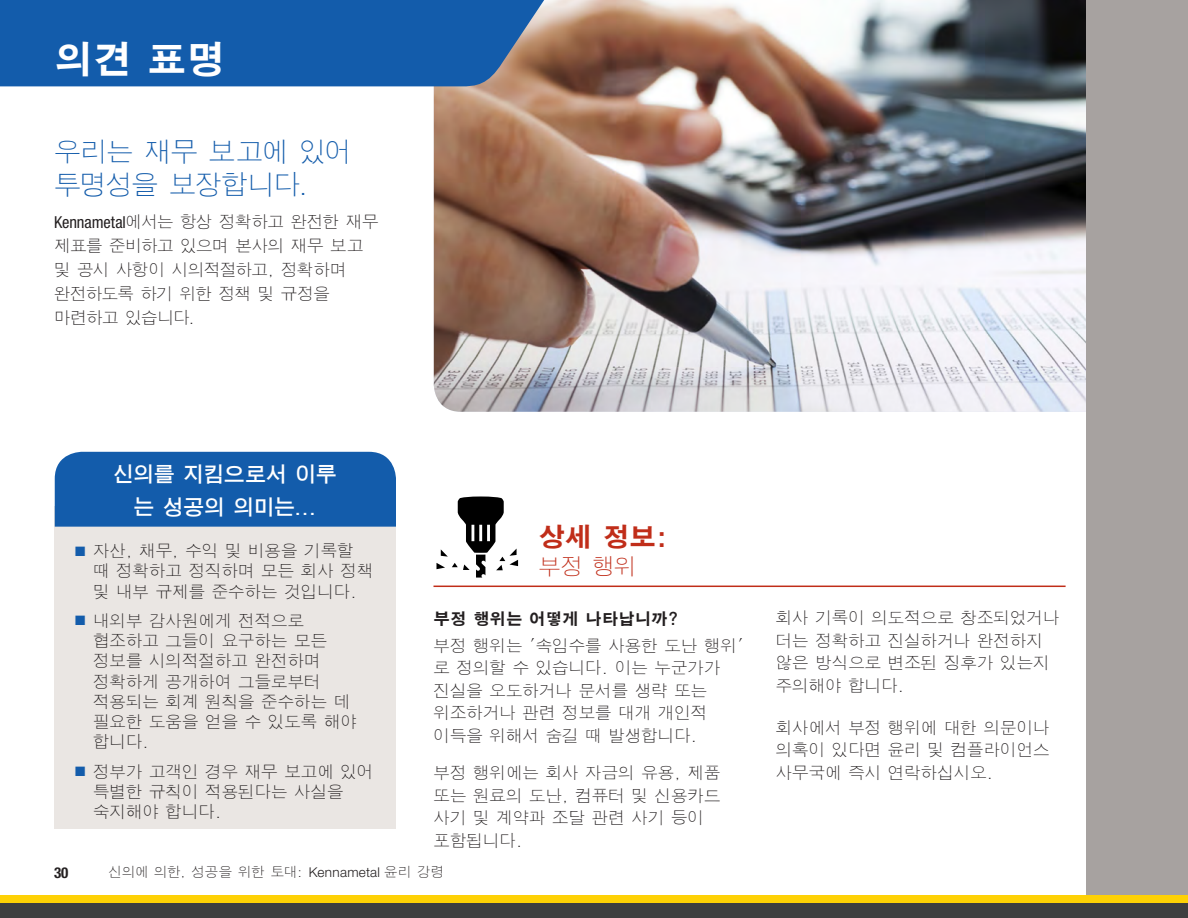
<style>
.page{position:relative;width:1188px;height:918px;background:#fff}
.page>*{position:absolute;margin:0;border:0;box-sizing:border-box;transform-origin:0 0}
.t1{font:700 39px "SM Gothic Std";color:#fff}
.A_head_18_22_57_cond{font:300 27px/33px "SM Gothic Std";letter-spacing:-.045em;color:#135cab}
.t2{font:700 27px "SM Gothic Std";color:#c02d19}
.t3{font:300 22.5px "SM Gothic Std";color:#c02d19}
.Winning_with_Integri{font:600 21px/33px "SM Gothic Std";letter-spacing:-.03em;color:#fff;text-align:center}
.BodyText_11_16_57_co{font:300 16.5px/22.5px "SM Gothic Std";color:#231f20}
.BodyText_11_16_57_co-2{font:300 16.5px/24px "SM Gothic Std";letter-spacing:-.03em;color:#231f20}
.BodyText_11_16_57_co-3{font:700 16.5px "SM Gothic Std";color:#231f20}
.t4{font:700 condensed 15px "Helvetica Neue LT Std";color:#231f20}
.t5{font:300 13.5px "SM Gothic Std";letter-spacing:-.005em;color:#231f20}
.s1{font-family:"Helvetica Neue LTW1 G";font-weight:400;font-stretch:condensed}
.s2{color:#135cab}
.s3{font-family:"Helvetica Neue LT Std"}
</style>
<div class="page">
<div style="left:0;top:903px;width:661px;height:15px;background:#3e3e3f"></div>
<img style="left:434px;top:0;width:653px;height:412px">
<div style="left:1087px;top:0;width:101px;height:918px;background:#a7a2a0"></div>
<div style="left:659px;top:903px;width:529px;height:15px;background:#3e3e3f"></div>
<div style="left:0;top:896px;width:1188px;height:7px;background:#fed105"></div>
<div style="left:0;top:0;width:550px;height:86px;background:#135cab"></div>
<div style="left:54px;top:506px;width:342px;height:323px;background:#eae6e3"></div>
<div style="left:55px;top:452px;width:341px;height:75px;background:#135cab"></div>
<hr style="left:434px;top:586px;width:632px;height:1px;background:#c02d19">
<svg style="left:436px;top:496px;width:82px;height:82px"></svg>
<p class="t1" style="left:54px;top:40px;width:173px">의견 표명</p>
<p class="A_head_18_22_57_cond" style="left:54px;top:137px;width:299px">우리는 재무 보고에 있어 투명성을 보장합니다.</p>
<p class="BodyText_11_16_57_co-2" style="left:54px;top:211px;width:326px"><span class="s1">Kennametal</span>에서는 항상 정확하고 완전한 재무 제표를 준비하고 있으며 본사의 재무 보고 및 공시 사항이 시의적절하고, 정확하며 완전하도록 하기 위한 정책 및 규정을 마련하고 있습니다.</p>
<p class="Winning_with_Integri" style="left:113px;top:459px;width:225px">신의를 지킴으로서 이루 는 성공의 의미는...</p>
<p class="BodyText_11_16_57_co" style="left:93px;top:542px;width:282px;line-height:20.2px;text-indent:-18px"><span class="s2">■</span> 자산, 채무, 수익 및 비용을 기록할 때 정확하고 정직하며 모든 회사 정책 및 내부 규제를 준수하는 것입니다.</p>
<p class="BodyText_11_16_57_co" style="left:93px;top:612px;width:265px;line-height:20.2px;text-indent:-18px"><span class="s2">■</span> 내외부 감사원에게 전적으로 협조하고 그들이 요구하는 모든 정보를 시의적절하고 완전하며 정확하게 공개하여 그들로부터 적용되는 회계 원칙을 준수하는 데 필요한 도움을 얻을 수 있도록 해야 합니다.</p>
<p class="BodyText_11_16_57_co" style="left:93px;top:763px;width:282px;line-height:20.2px;text-indent:-18px"><span class="s2">■</span> 정부가 고객인 경우 재무 보고에 있어 특별한 규칙이 적용된다는 사실을 숙지해야 합니다.</p>
<p class="t2" style="left:538px;top:523px;width:132px">상세 정보:</p>
<p class="t3" style="left:538px;top:555px;width:100px">부정 행위</p>
<p class="BodyText_11_16_57_co-3" style="left:434px;top:610px;width:247px">부정 행위는 어떻게 나타납니까?</p>
<p class="BodyText_11_16_57_co" style="left:434px;top:636px;width:312px">부정 행위는 '속임수를 사용한 도난 행위' 로 정의할 수 있습니다. 이는 누군가가 진실을 오도하거나 문서를 생략 또는 위조하거나 관련 정보를 대개 개인적 이득을 위해서 숨길 때 발생합니다.</p>
<p class="BodyText_11_16_57_co" style="left:434px;top:763px;width:289px">부정 행위에는 회사 자금의 유용, 제품 또는 원료의 도난, 컴퓨터 및 신용카드 사기 및 계약과 조달 관련 사기 등이 포함됩니다.</p>
<p class="t4" style="left:54px;top:863px;width:16px">30</p>
<p class="t5" style="left:109px;top:865px;width:337px">신의에 의한, 성공을 위한 토대: <span class="s3">Kennametal</span> 윤리 강령</p>
<p class="BodyText_11_16_57_co" style="left:776px;top:608px;width:285px">회사 기록이 의도적으로 창조되었거나 더는 정확하고 진실하거나 완전하지 않은 방식으로 변조된 징후가 있는지 주의해야 합니다.</p>
<p class="BodyText_11_16_57_co" style="left:776px;top:718px;width:275px;text-align:justify">회사에서 부정 행위에 대한 의문이나 의혹이 있다면 윤리 및 컴플라이언스 사무국에 즉시 연락하십시오.</p>
</div>
